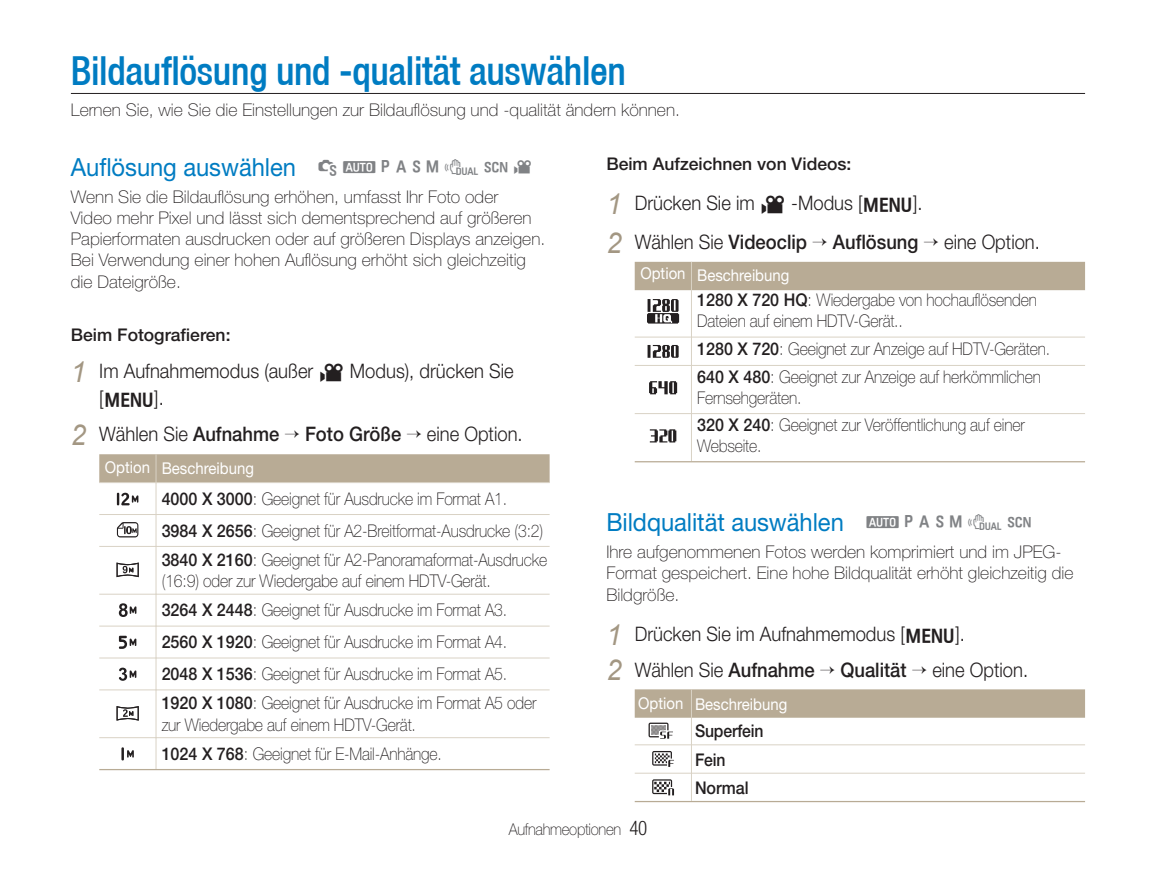
<style>
.page{position:relative;width:1156px;height:872px;background:#fff}
.page>*{position:absolute;margin:0;border:0;box-sizing:border-box;transform-origin:0 0}
.t1{font:500 condensed 40px "Helvetica 67";letter-spacing:-.01em;color:#007cc2;scale:.96 1}
.t2{font:25px "Helvetica Neue";letter-spacing:-.005em;color:#007cc2;scale:.95 1}
.t3{font:300 20px/39px "Helvetica Neue";color:#231f20;scale:.92 1}
.t4{font:500 20px "Helvetica Neue";color:#231f20;scale:.92 1}
.t5{font:100 17.5px/21.2px "Helvetica Neue";letter-spacing:-.01em;color:#231f20;scale:.92 1}
.t6{font:100 17.5px/21.2px "Helvetica Neue";letter-spacing:-.01em;color:#231f20}
.t7{font:100 17.5px/27px "Helvetica Neue";letter-spacing:-.01em;color:#231f20;scale:.9 1}
.t8{font:500 17.5px "Helvetica Neue";color:#231f20}
.t9{font:500 17.5px/28.2px "Helvetica Neue";color:#231f20;scale:.9 1}
.t10{font:16.25px "Helvetica Neue";color:#fff;scale:.92 1}
.t11{font:100 16.25px "Helvetica Neue";letter-spacing:-.02em;color:#231f20;scale:.92 1}
.t12{font:15px "Davinci 125 UW";letter-spacing:.25em;color:#808285}
.s1{font-family:"Arial";font-weight:400;font-style:italic;font-size:28.75px;color:#a39783}
.s2{font-family:"Davinci 125 UW";font-weight:400}
.s3{font-weight:500}
.s4{font-weight:300;font-stretch:condensed;font-size:20px}
</style>
<div class="page">
<hr style="left:71px;top:93px;width:1013px;height:1px;background:#231f20">
<div style="left:634px;top:262px;width:450px;height:28px;background:#b8ab95"></div>
<hr style="left:691px;top:290px;width:1px;height:47px;background:#d9d2c5">
<hr style="left:634px;top:337px;width:57px;height:1px;background:#d9d2c5">
<hr style="left:691px;top:337px;width:393px;height:1px;background:#d9d2c5">
<svg style="left:691px;top:338px;width:1px;height:27px"></svg>
<hr style="left:634px;top:365px;width:57px;height:1px;background:#d9d2c5">
<hr style="left:691px;top:365px;width:393px;height:1px;background:#d9d2c5">
<hr style="left:691px;top:366px;width:1px;height:47px;background:#d9d2c5">
<hr style="left:634px;top:413px;width:57px;height:1px;background:#d9d2c5">
<hr style="left:691px;top:413px;width:393px;height:1px;background:#d9d2c5">
<hr style="left:691px;top:414px;width:1px;height:47px;background:#d9d2c5">
<hr style="left:634px;top:461px;width:57px;height:1px;background:#b8ab95">
<hr style="left:691px;top:461px;width:393px;height:1px;background:#b8ab95">
<svg style="left:647px;top:299px;width:32px;height:24px"></svg>
<svg style="left:647px;top:345px;width:31px;height:13px"></svg>
<svg style="left:649px;top:381px;width:28px;height:13px"></svg>
<svg style="left:649px;top:429px;width:27px;height:13px"></svg>
<hr style="left:634px;top:801px;width:57px;height:1px;background:#b8ab95">
<hr style="left:691px;top:801px;width:393px;height:1px;background:#b8ab95">
<svg style="left:634px;top:689px;width:450px;height:112px"></svg>
<div style="left:99px;top:454px;width:450px;height:28px;background:#b8ab95"></div>
<hr style="left:99px;top:482px;width:57px;height:1px;background:#d9d2c5">
<hr style="left:156px;top:482px;width:393px;height:1px;background:#d9d2c5">
<hr style="left:155px;top:483px;width:1px;height:31px;background:#d9d2c5">
<hr style="left:99px;top:514px;width:57px;height:1px;background:#d9d2c5">
<hr style="left:156px;top:514px;width:393px;height:1px;background:#d9d2c5">
<hr style="left:155px;top:515px;width:1px;height:31px;background:#d9d2c5">
<hr style="left:99px;top:546px;width:57px;height:1px;background:#d9d2c5">
<hr style="left:156px;top:546px;width:393px;height:1px;background:#d9d2c5">
<hr style="left:155px;top:547px;width:1px;height:47px;background:#d9d2c5">
<hr style="left:99px;top:594px;width:57px;height:1px;background:#d9d2c5">
<hr style="left:156px;top:594px;width:393px;height:1px;background:#d9d2c5">
<hr style="left:155px;top:594px;width:1px;height:31px;background:#d9d2c5">
<hr style="left:99px;top:625px;width:57px;height:1px;background:#d9d2c5">
<hr style="left:156px;top:625px;width:393px;height:1px;background:#d9d2c5">
<hr style="left:155px;top:626px;width:1px;height:31px;background:#d9d2c5">
<hr style="left:99px;top:657px;width:57px;height:1px;background:#d9d2c5">
<hr style="left:156px;top:657px;width:393px;height:1px;background:#d9d2c5">
<hr style="left:155px;top:658px;width:1px;height:31px;background:#d9d2c5">
<hr style="left:99px;top:689px;width:57px;height:1px;background:#d9d2c5">
<hr style="left:156px;top:689px;width:393px;height:1px;background:#d9d2c5">
<hr style="left:155px;top:690px;width:1px;height:47px;background:#d9d2c5">
<hr style="left:99px;top:737px;width:57px;height:1px;background:#d9d2c5">
<hr style="left:156px;top:737px;width:393px;height:1px;background:#d9d2c5">
<hr style="left:155px;top:738px;width:1px;height:31px;background:#d9d2c5">
<hr style="left:99px;top:769px;width:57px;height:1px;background:#b8ab95">
<hr style="left:156px;top:769px;width:393px;height:1px;background:#b8ab95">
<svg style="left:117px;top:493px;width:21px;height:12px"></svg>
<svg style="left:117px;top:522px;width:21px;height:15px"></svg>
<svg style="left:116px;top:562px;width:23px;height:15px"></svg>
<svg style="left:119px;top:603px;width:17px;height:14px"></svg>
<svg style="left:119px;top:636px;width:17px;height:13px"></svg>
<svg style="left:119px;top:667px;width:17px;height:14px"></svg>
<svg style="left:116px;top:706px;width:23px;height:14px"></svg>
<svg style="left:121px;top:747px;width:13px;height:13px"></svg>
<h1 class="t1" style="left:71px;top:57px;width:579px">Bildauflösung und -qualität auswählen</h1>
<p class="t6" style="left:71px;top:100px;width:610px">Lernen Sie, wie Sie die Einstellungen zur Bildauflösung und -qualität ändern können.</p>
<p class="t8" style="left:606px;top:157px;width:246px">Beim Aufzeichnen von Videos:</p>
<p class="t3" style="left:606px;top:185px;width:345px"><span class="s1">1</span> Drücken Sie im <span class="s2">V</span> -Modus [<span class="s2">M</span>].<br><span class="s1">2</span> Wählen Sie <span class="s3">Videoclip</span></p>
<h2 class="t2" style="left:71px;top:158px;width:238px">Auflösung auswählen</h2>
<p class="t6" style="left:71px;top:187px;width:476px">Wenn Sie die Bildauflösung erhöhen, umfasst Ihr Foto oder<br>Video mehr Pixel und lässt sich dementsprechend auf größeren Papierformaten ausdrucken oder auf größeren Displays anzeigen.<br>Bei Verwendung einer hohen Auflösung erhöht sich gleichzeitig die Dateigröße.</p>
<p class="t8" style="left:71px;top:329px;width:161px">Beim Fotografieren:</p>
<p class="t3" style="left:99px;top:360px;width:452px;line-height:26.2px;text-indent:-28px"><span class="s1">1</span> Im Aufnahmemodus (außer <span class="s2">V</span> Modus), drücken Sie [<span class="s2">M</span>].</p>
<p class="t3" style="left:71px;top:417px;width:228px"><span class="s1">2</span> Wählen Sie <span class="s3">Aufnahme</span></p>
<p class="t4" style="left:305px;top:427px;width:106px">Foto Größe</p>
<p class="t3" style="left:427px;top:417px;width:106px">eine Option.</p>
<p class="t10" style="left:105px;top:462px;width:163px">Option Beschreibung</p>
<p class="t5" style="left:162px;top:484px;width:416px;line-height:32px"><span class="s3">4000 X 3000</span>: Geeignet für Ausdrucke im Format A1.<br><span class="s3">3984 X 2656</span>: Geeignet für A2-Breitformat-Ausdrucke (3:2)</p>
<p class="t5" style="left:162px;top:550px;width:420px"><span class="s3">3840 X 2160</span>: Geeignet für A2-Panoramaformat-Ausdrucke (16:9) oder zur Wiedergabe auf einem HDTV-Gerät.</p>
<p class="t5" style="left:162px;top:595px;width:377px;line-height:32px;text-align:justify"><span class="s3">3264 X 2448</span>: Geeignet für Ausdrucke im Format A3.<br><span class="s3">2560 X 1920</span>: Geeignet für Ausdrucke im Format A4.<br><span class="s3">2048 X 1536</span>: Geeignet für Ausdrucke im Format A5.</p>
<p class="t5" style="left:162px;top:694px;width:409px"><span class="s3">1920 X 1080</span>: Geeignet für Ausdrucke im Format A5 oder zur Wiedergabe auf einem HDTV-Gerät.</p>
<p class="t5" style="left:162px;top:744px;width:306px"><span class="s3">1024 X 768</span>: Geeignet für E-Mail-Anhänge.</p>
<p class="t12" style="left:317px;top:157px;width:217px">SAPAHNDSV</p>
<p class="t4" style="left:832px;top:235px;width:95px">Auflösung</p>
<p class="t3" style="left:943px;top:224px;width:106px">eine Option.</p>
<p class="t10" style="left:640px;top:269px;width:163px">Option Beschreibung</p>
<p class="t5" style="left:697px;top:291px;width:371px"><span class="s3">1280 X 720 HQ</span>: Wiedergabe von hochauflösenden<br>Dateien auf einem HDTV-Gerät..</p>
<p class="t5" style="left:697px;top:337px;width:385px;line-height:27.5px"><span class="s3">1280 X 720</span>: Geeignet zur Anzeige auf HDTV-Geräten.<br><span class="s3">640 X 480</span>: Geeignet zur Anzeige auf herkömmlichen</p>
<p class="t7" style="left:697px;top:386px;width:365px">Fernsehgeräten.<br><span class="s3">320 X 240</span>: Geeignet zur Veröffentlichung auf einer</p>
<p class="t7" style="left:697px;top:434px;width:73px">Webseite.</p>
<h2 class="t2" style="left:606px;top:513px;width:251px">Bildqualität auswählen</h2>
<p class="t6" style="left:606px;top:543px;width:468px">Ihre aufgenommenen Fotos werden komprimiert und im JPEG-<br>Format gespeichert. Eine hohe Bildqualität erhöht gleichzeitig die<br>Bildgröße.</p>
<p class="t3" style="left:606px;top:618px;width:391px;line-height:35.5px"><span class="s1">1</span> Drücken Sie im Aufnahmemodus [<span class="s2">M</span>].<br><span class="s1">2</span> Wählen Sie <span class="s3">Aufnahme</span></p>
<p class="t12" style="left:864px;top:512px;width:169px">APAHNDS</p>
<p class="t4" style="left:840px;top:662px;width:73px">Qualität</p>
<p class="t3" style="left:932px;top:652px;width:106px">eine Option.</p>
<p class="t10" style="left:638px;top:698px;width:163px">Option Beschreibung</p>
<p class="t9" style="left:694px;top:718px;width:78px">Superfein<br>Fein<br>Normal</p>
<p class="t11" style="left:508px;top:823px;width:152px">Aufnahmeoptionen <span class="s4">40</span></p>
</div>
